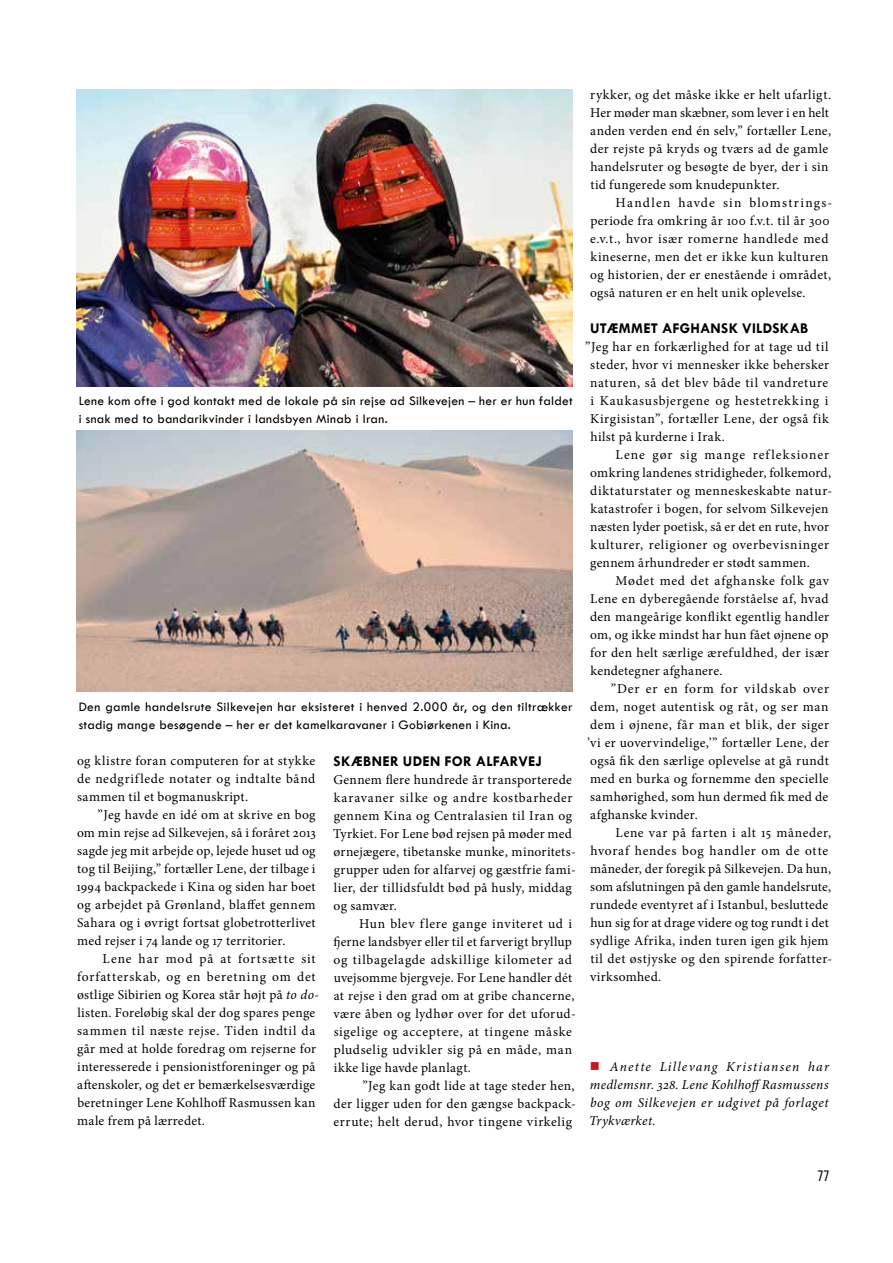
<style>
.page{position:relative;width:893px;height:1263px;background:#fff}
.page>*{position:absolute;margin:0;border:0;box-sizing:border-box;transform-origin:0 0}
.t1{font:700 15px "Tw Cen";letter-spacing:.02em;color:#000}
.t2{font:15px "Bebas Neue";color:#000}
.t3{font:13.5px/18px "Minion Pro";letter-spacing:.03em;color:#000}
.t4{font:13.5px/18px "Tw Cen";letter-spacing:.025em;color:#000}
.t5{font:italic 13.5px/18px "Minion Pro";letter-spacing:.04em;color:#000;text-align:justify}
.s1{font-style:italic}
.s2{color:#cd1316}
</style>
<div class="page">
<img style="left:77px;top:89px;width:495px;height:297px">
<img style="left:77px;top:430px;width:496px;height:261px">
<p class="t4" style="left:79px;top:391px;width:495px">Lene kom ofte i god kontakt med de lokale på sin rejse ad Silkevejen – her er hun faldet i snak med to bandarikvinder i landsbyen Minab i Iran.</p>
<p class="t4" style="left:79px;top:697px;width:495px">Den gamle handelsrute Silkevejen har eksisteret i henved 2.000 år, og den tiltrækker stadig mange besøgende – her er det kamelkaravaner i Gobiørkenen i Kina.</p>
<p class="t3" style="left:77px;top:752px;width:240px;text-align:justify">og klistre foran computeren for at stykke de nedgriflede notater og indtalte bånd sammen til et bogmanuskript.</p>
<p class="t3" style="left:76px;top:806px;width:241px;text-align:justify;text-indent:21px">”Jeg havde en idé om at skrive en bog om min rejse ad Silkevejen, så i foråret 2013 sagde jeg mit arbejde op, lejede huset ud og tog til Beijing,” fortæller Lene, der tilbage i 1994 backpackede i Kina og siden har boet og arbejdet på Grønland, blaffet gennem Sahara og i øvrigt fortsat globetrotterlivet med rejser i 74 lande og 17 territorier.</p>
<p class="t3" style="left:77px;top:950px;width:244px;text-indent:26px">Lene har mod på at fortsætte sit forfatterskab, og en beretning om det østlige Sibirien og Korea står højt på <span class="s1">to do&shy;</span>listen. Foreløbig skal der dog spares penge sammen til næste rejse. Tiden indtil da går med at holde foredrag om rejserne for interesserede i pensionistforeninger og på aftenskoler, og det er bemærkelsesværdige beretninger Lene Kohlhoff Rasmussen kan male frem på lærredet.</p>
<p class="t1" style="left:334px;top:752px;width:210px">SKÆBNER UDEN FOR ALFARVEJ</p>
<p class="t3" style="left:333px;top:770px;width:244px">Gennem flere hundrede år transporterede karavaner silke og andre kostbarheder gennem Kina og Centralasien til Iran og Tyrkiet. For Lene bød rejsen på møder med ørnejægere, tibetanske munke, minoritets&shy;grupper uden for alfarvej og gæstfrie fami&shy;lier, der tillidsfuldt bød på husly, middag og samvær.</p>
<p class="t3" style="left:333px;top:914px;width:244px;text-indent:26px">Hun blev flere gange inviteret ud i fjerne landsbyer eller til et farverigt bryllup og tilbagelagde adskillige kilometer ad uvejsomme bjergveje. For Lene handler dét at rejse i den grad om at gribe chancerne, være åben og lydhør over for det uforud&shy;sigelige og acceptere, at tingene måske pludselig udvikler sig på en måde, man ikke lige havde planlagt.</p>
<p class="t3" style="left:334px;top:1076px;width:244px;text-align:justify;text-indent:29px">”Jeg kan godt lide at tage steder hen, der ligger uden for den gængse backpack&shy;errute; helt derud, hvor tingene virkelig</p>
<p class="t3" style="left:590px;top:86px;width:243px">rykker, og det måske ikke er helt ufarligt.<br>Her møder man skæbner, som lever i en helt anden verden end én selv,” fortæller Lene, der rejste på kryds og tværs ad de gamle handelsruter og besøgte de byer, der i sin tid fungerede som knudepunkter.</p>
<p class="t3" style="left:590px;top:194px;width:244px;text-indent:26px">Handlen havde sin blomstrings&shy;periode fra omkring år 100 f.v.t. til år 300 e.v.t., hvor især romerne handlede med kineserne, men det er ikke kun kulturen og historien, der er enestående i området, også naturen er en helt unik oplevelse.</p>
<p class="t1" style="left:590px;top:319px;width:218px">UTÆMMET AFGHANSK VILDSKAB</p>
<p class="t3" style="left:590px;top:338px;width:241px;text-align:justify;text-indent:-5px">”Jeg har en forkærlighed for at tage ud til steder, hvor vi mennesker ikke behersker naturen, så det blev både til vandreture i Kaukasusbjergene og hestetrekking i Kirgisistan”, fortæller Lene, der også fik hilst på kurderne i Irak.</p>
<p class="t3" style="left:590px;top:446px;width:244px;text-indent:26px">Lene gør sig mange refleksioner omkring landenes stridigheder, folkemord, diktaturstater og menneskeskabte natur&shy;katastrofer i bogen, for selvom Silkevejen næsten lyder poetisk, så er det en rute, hvor kulturer, religioner og overbevisninger gennem århundreder er stødt sammen.</p>
<p class="t3" style="left:590px;top:572px;width:241px;text-align:justify;text-indent:25px">Mødet med det afghanske folk gav Lene en dyberegående forståelse af, hvad den mangeårige konflikt egentlig handler om, og ikke mindst har hun fået øjnene op for den helt særlige ærefuldhed, der især kendetegner afghanere.</p>
<p class="t3" style="left:587px;top:680px;width:244px;text-align:justify;text-indent:24px">”Der er en form for vildskab over dem, noget autentisk og råt, og ser man dem i øjnene, får man et blik, der siger ’vi er uovervindelige,’” fortæller Lene, der også fik den særlige oplevelse at gå rundt med en burka og fornemme den specielle samhørighed, som hun dermed fik med de afghanske kvinder.</p>
<p class="t3" style="left:590px;top:824px;width:244px;text-indent:26px">Lene var på farten i alt 15 måneder, hvoraf hendes bog handler om de otte måneder, der foregik på Silkevejen. Da hun, som afslutningen på den gamle handelsrute, rundede eventyret af i Istanbul, besluttede hun sig for at drage videre og tog rundt i det sydlige Afrika, inden turen igen gik hjem til det østjyske og den spirende forfatter&shy;virksomhed.</p>
<p class="t5" style="left:589px;top:1057px;width:241px"><span class="s2">■</span> Anette Lillevang Kristiansen har medlemsnr. 328. Lene KohlhoffRasmussens bog om Silkevejen er udgivet på forlaget Trykværket.</p>
<p class="t2" style="left:818px;top:1167px;width:13px">77</p>
</div>
